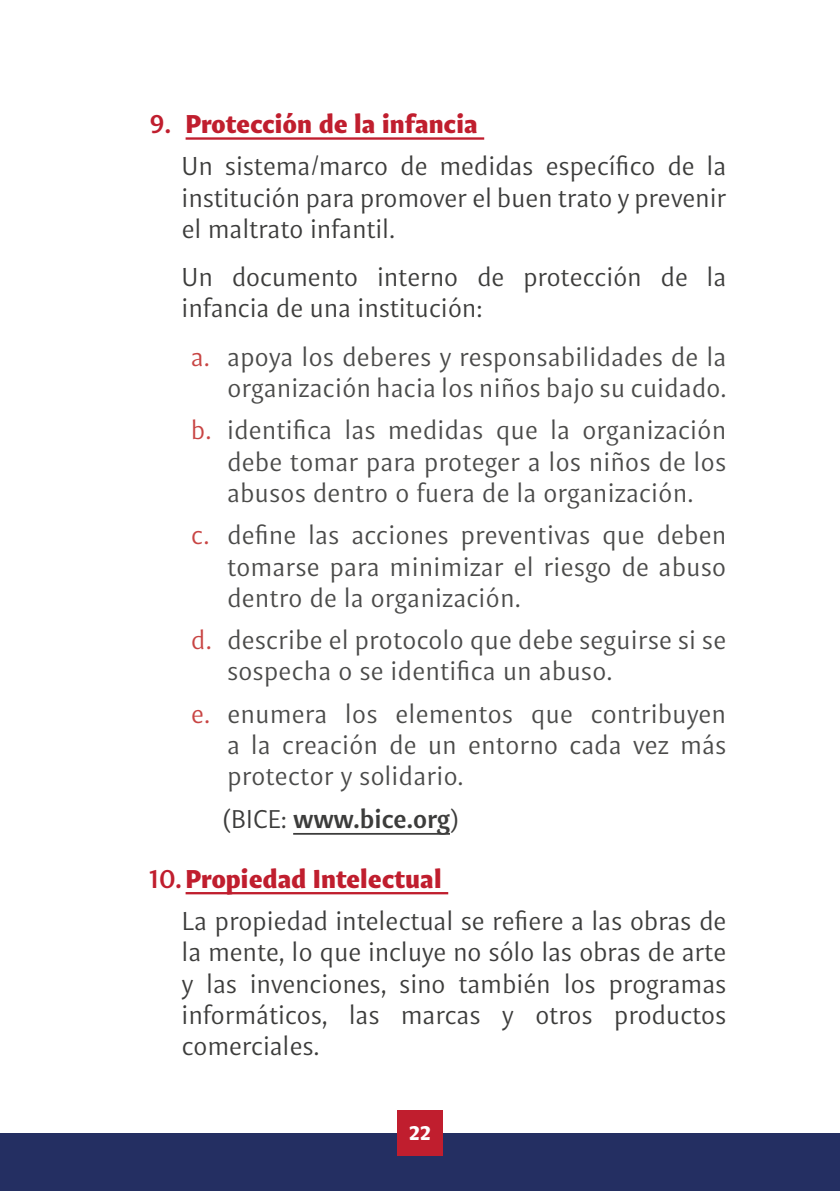
<style>
.page{position:relative;width:840px;height:1191px;background:#fff}
.page>*{position:absolute;margin:0;border:0;box-sizing:border-box;transform-origin:0 0}
.t1{font:26px/31.2px "Indivisa Text Sans";letter-spacing:-.005em;color:#4a4a49;text-align:justify}
.t2{font:26px/31.2px "Indivisa Text Sans";letter-spacing:-.015em;color:#3c3c3b}
.t3{font:700 26px "Indivisa Text Sans";letter-spacing:-.01em;color:#3c3c3b}
.t4{font:900 20px "Indivisa Text Sans";color:#fff}
.s1{font-weight:700;color:#c01e2e}
.s2{font-weight:900;color:#c01e2e}
.s3{color:#c84443}
.s4{font-weight:400}
</style>
<div class="page">
<div style="left:0;top:1133px;width:839px;height:58px;background:#242f62"></div>
<div style="left:397px;top:1110px;width:45px;height:46px;background:#c01e2e"></div>
<hr style="left:185px;top:137px;width:299px;height:3px;background:#c01e2e">
<hr style="left:293px;top:833px;width:157px;height:1px;background:#3c3c3b">
<hr style="left:185px;top:892px;width:263px;height:2px;background:#c01e2e">
<p class="t2" style="left:181px;top:101px;width:546px;line-height:42.6px;text-indent:-32px"><span class="s1">9.</span> <span class="s2">Protección de la infancia<br></span>Un sistema/marco de medidas específico de la</p>
<p class="t2" style="left:181px;top:180px;width:546px">institución para promover el buen trato y prevenir el maltrato infantil.</p>
<p class="t2" style="left:181px;top:260px;width:546px">Un documento interno de protección de la infancia de una institución:</p>
<p class="t1" style="left:191px;top:339px;width:536px;text-align:right"><span class="s3">a.</span> apoya los deberes y responsabilidades de la organización hacia los niños bajo su cuidado.</p>
<p class="t1" style="left:227px;top:413px;width:500px;text-indent:-36px"><span class="s3">b.</span> identifica las medidas que la organización debe tomar para proteger a los niños de los abusos dentro o fuera de la organización.</p>
<p class="t1" style="left:227px;top:518px;width:500px;text-indent:-36px"><span class="s3">c.</span> define las acciones preventivas que deben tomarse para minimizar el riesgo de abuso dentro de la organización.</p>
<p class="t1" style="left:227px;top:623px;width:500px;text-indent:-36px"><span class="s3">d.</span> describe el protocolo que debe seguirse si se sospecha o se identifica un abuso.</p>
<p class="t1" style="left:227px;top:697px;width:500px;text-indent:-36px"><span class="s3">e.</span> enumera los elementos que contribuyen a la creación de un entorno cada vez más protector y solidario.</p>
<p class="t3" style="left:221px;top:797px;width:240px"><span class="s4">(BICE:</span> www.bice.org<span class="s4">)</span></p>
<p class="t2" style="left:181px;top:855px;width:546px;line-height:42.6px;text-indent:-32px"><span class="s1">10.</span><span class="s2">Propiedad Intelectual<br></span>La propiedad intelectual se refiere a las obras de</p>
<p class="t2" style="left:181px;top:935px;width:546px;text-align:justify">la mente, lo que incluye no sólo las obras de arte y las invenciones, sino también los programas informáticos, las marcas y otros productos comerciales.</p>
<p class="t4" style="left:408px;top:1115px;width:25px">22</p>
</div>
